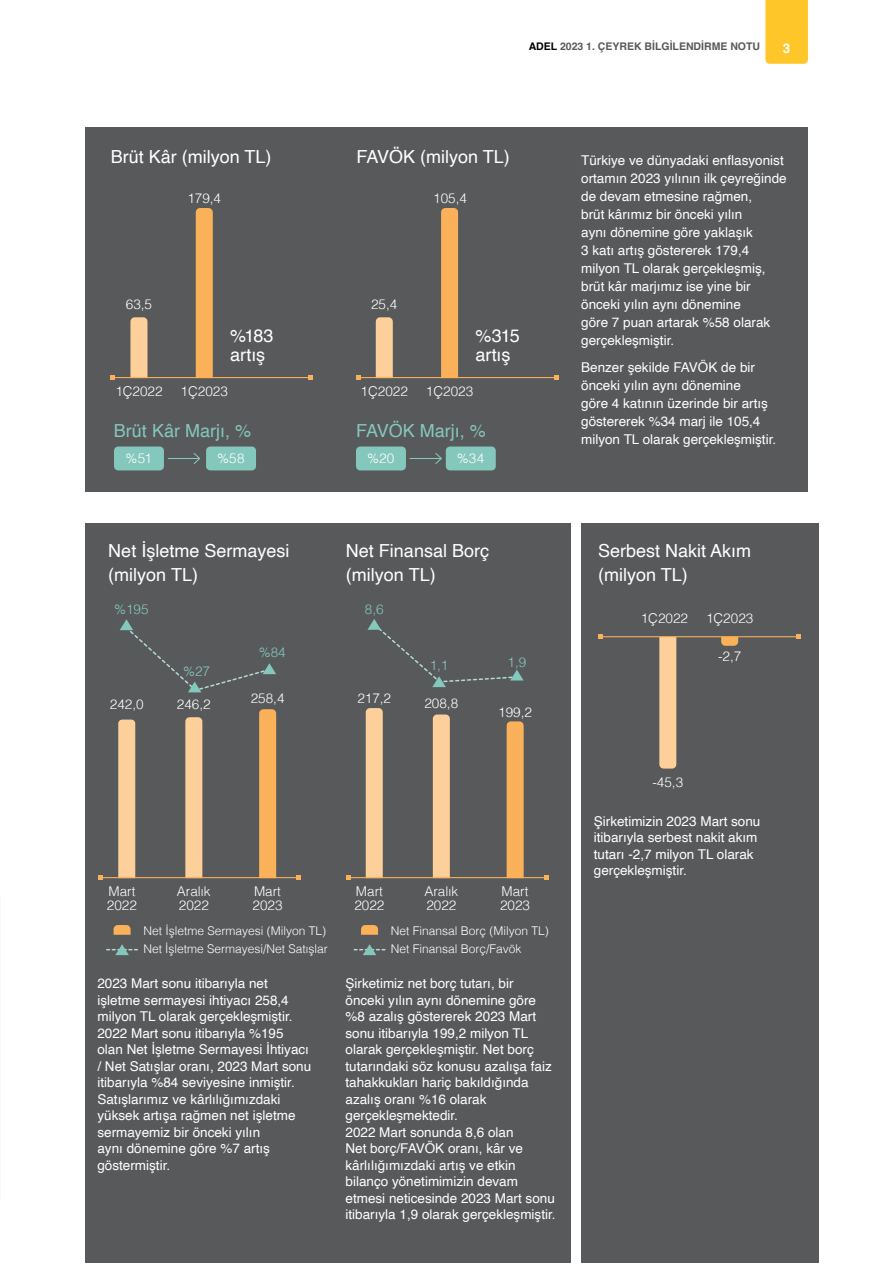
<style>
.page{position:relative;width:893px;height:1263px;background:#fff}
.page>*{position:absolute;margin:0;border:0;box-sizing:border-box;transform-origin:0 0}
.t1{font:18px/24px "Helvetica";color:#fff}
.t2{font:18px "Helvetica";color:#84c7bc}
.t3{font:13.5px/16.5px "Helvetica";color:#fff}
.t4{font:300 13.5px/13.5px "Helvetica";color:#fff}
.t5{font:300 13.5px "Helvetica";color:#84c7bc}
.t6{font:700 13.5px "Helvetica";color:#fff}
.t7{font:300 12px/18.3px "Helvetica";color:#fff}
.t8{font:700 10.5px "Helvetica";color:#58595b}
.s1{color:#000}
</style>
<div class="page">
<div style="left:765px;top:0;width:43px;height:64px;background:#ffc629"></div>
<div style="left:85px;top:128px;width:723px;height:364px;background:#58595b"></div>
<div style="left:85px;top:523px;width:485px;height:740px;background:#58595b"></div>
<div style="left:581px;top:523px;width:238px;height:740px;background:#58595b"></div>
<svg style="left:130px;top:317px;width:17px;height:60px"></svg>
<div style="left:196px;top:208px;width:17px;height:169px;background:#fbb159"></div>
<hr style="left:113px;top:377px;width:198px;height:1px;background:#fbb159">
<svg style="left:111px;top:375px;width:4px;height:5px"></svg>
<svg style="left:309px;top:375px;width:4px;height:5px"></svg>
<hr style="left:168px;top:458px;width:32px;height:1px;background:#84c7bc">
<svg style="left:193px;top:453px;width:8px;height:11px"></svg>
<div style="left:114px;top:446px;width:50px;height:24px;background:#84c7bc;border-radius:4px"></div>
<div style="left:206px;top:446px;width:50px;height:24px;background:#84c7bc;border-radius:4px"></div>
<svg style="left:376px;top:317px;width:17px;height:60px"></svg>
<div style="left:441px;top:208px;width:17px;height:169px;background:#fbb159"></div>
<hr style="left:410px;top:458px;width:31px;height:1px;background:#84c7bc">
<svg style="left:435px;top:453px;width:7px;height:11px"></svg>
<hr style="left:358px;top:377px;width:198px;height:1px;background:#fbb159">
<svg style="left:356px;top:375px;width:4px;height:5px"></svg>
<svg style="left:554px;top:375px;width:4px;height:5px"></svg>
<div style="left:356px;top:446px;width:50px;height:24px;background:#84c7bc;border-radius:4px"></div>
<div style="left:446px;top:446px;width:50px;height:24px;background:#84c7bc;border-radius:4px"></div>
<div style="left:366px;top:708px;width:17px;height:169px;background:#fdd09b"></div>
<div style="left:433px;top:714px;width:17px;height:163px;background:#fdd09b"></div>
<div style="left:507px;top:721px;width:17px;height:156px;background:#fbb159"></div>
<svg style="left:361px;top:925px;width:17px;height:10px"></svg>
<hr style="left:348px;top:877px;width:198px;height:1px;background:#fbb159">
<svg style="left:346px;top:875px;width:4px;height:5px"></svg>
<svg style="left:544px;top:875px;width:4px;height:5px"></svg>
<svg style="left:367px;top:619px;width:157px;height:68px"></svg>
<svg style="left:354px;top:944px;width:31px;height:11px"></svg>
<div style="left:118px;top:719px;width:17px;height:158px;background:#fdd09b"></div>
<div style="left:185px;top:717px;width:17px;height:160px;background:#fdd09b"></div>
<div style="left:259px;top:709px;width:17px;height:168px;background:#fbb159"></div>
<svg style="left:114px;top:925px;width:17px;height:10px"></svg>
<hr style="left:101px;top:877px;width:198px;height:1px;background:#fbb159">
<svg style="left:98px;top:875px;width:5px;height:5px"></svg>
<svg style="left:296px;top:875px;width:5px;height:5px"></svg>
<svg style="left:107px;top:944px;width:30px;height:11px"></svg>
<svg style="left:120px;top:619px;width:156px;height:73px"></svg>
<div style="left:659px;top:637px;width:17px;height:131px;background:#fdd09b"></div>
<svg style="left:721px;top:637px;width:17px;height:9px"></svg>
<hr style="left:601px;top:636px;width:198px;height:1px;background:#fbb159">
<svg style="left:599px;top:635px;width:4px;height:4px"></svg>
<svg style="left:797px;top:635px;width:4px;height:4px"></svg>
<p class="t8" style="left:529px;top:40px;width:233px"><span class="s1">ADEL</span> 2023 1. ÇEYREK BİLGİLENDİRME NOTU</p>
<p class="t6" style="left:783px;top:40px;width:9px">3</p>
<h1 class="t1" style="left:111px;top:145px;width:162px">Brüt Kâr (milyon TL)</h1>
<p class="t4" style="left:187px;top:190px;width:35px">179,4</p>
<p class="t4" style="left:126px;top:297px;width:28px">63,5</p>
<h1 class="t1" style="left:230px;top:326px;width:45px;line-height:19.5px">%183 artış</h1>
<p class="t4" style="left:115px;top:384px;width:49px">1Ç2022</p>
<p class="t4" style="left:181px;top:384px;width:49px">1Ç2023</p>
<h1 class="t2" style="left:114px;top:416px;width:139px">Brüt Kâr Marjı, %</h1>
<p class="t4" style="left:126px;top:451px;width:28px">%51</p>
<p class="t4" style="left:217px;top:451px;width:29px">%58</p>
<h1 class="t1" style="left:356px;top:145px;width:155px">FAVÖK (milyon TL)</h1>
<p class="t4" style="left:433px;top:190px;width:35px">105,4</p>
<p class="t4" style="left:371px;top:297px;width:28px">25,4</p>
<h1 class="t1" style="left:476px;top:326px;width:46px;line-height:19.5px">%315 artış</h1>
<p class="t4" style="left:361px;top:384px;width:49px">1Ç2022</p>
<p class="t4" style="left:426px;top:384px;width:49px">1Ç2023</p>
<h1 class="t2" style="left:356px;top:416px;width:131px">FAVÖK Marjı, %</h1>
<p class="t4" style="left:367px;top:451px;width:29px">%20</p>
<p class="t4" style="left:457px;top:451px;width:29px">%34</p>
<p class="t3" style="left:581px;top:152px;width:207px;line-height:18px">Türkiye ve dünyadaki enflasyonist ortamın 2023 yılının ilk çeyreğinde de devam etmesine rağmen,<br>brüt kârımız bir önceki yılın<br>aynı dönemine göre yaklaşık<br>3 katı artış göstererek 179,4 milyon TL olarak gerçekleşmiş, brüt kâr marjımız ise yine bir önceki yılın aynı dönemine<br>göre 7 puan artarak %58 olarak gerçekleşmiştir.</p>
<p class="t3" style="left:581px;top:359px;width:197px;line-height:18px">Benzer şekilde FAVÖK de bir önceki yılın aynı dönemine<br>göre 4 katının üzerinde bir artış göstererek %34 marj ile 105,4 milyon TL olarak gerçekleşmiştir.</p>
<h1 class="t1" style="left:108px;top:539px;width:183px">Net İşletme Sermayesi (milyon TL)</h1>
<h1 class="t1" style="left:346px;top:539px;width:145px">Net Finansal Borç (milyon TL)</h1>
<h1 class="t1" style="left:598px;top:539px;width:155px">Serbest Nakit Akım (milyon TL)</h1>
<p class="t5" style="left:114px;top:598px;width:36px">%195</p>
<p class="t5" style="left:365px;top:598px;width:20px">8,6</p>
<p class="t4" style="left:641px;top:610px;width:49px">1Ç2022</p>
<p class="t4" style="left:706px;top:610px;width:49px">1Ç2023</p>
<p class="t5" style="left:183px;top:660px;width:29px">%27</p>
<p class="t5" style="left:259px;top:640px;width:29px">%84</p>
<p class="t5" style="left:430px;top:653px;width:20px">1,1</p>
<p class="t5" style="left:507px;top:650px;width:20px">1,9</p>
<p class="t4" style="left:718px;top:648px;width:25px">-2,7</p>
<p class="t4" style="left:110px;top:697px;width:35px">242,0</p>
<p class="t4" style="left:177px;top:697px;width:35px">246,2</p>
<p class="t4" style="left:251px;top:690px;width:35px">258,4</p>
<p class="t4" style="left:357px;top:690px;width:35px">217,2</p>
<p class="t4" style="left:424px;top:695px;width:35px">208,8</p>
<p class="t4" style="left:498px;top:705px;width:35px">199,2</p>
<p class="t4" style="left:652px;top:774px;width:32px">-45,3</p>
<p class="t3" style="left:594px;top:813px;width:168px">Şirketimizin 2023 Mart sonu itibarıyla serbest nakit akım tutarı -2,7 milyon TL olarak gerçekleşmiştir.</p>
<p class="t4" style="left:107px;top:884px;width:32px">Mart<br>2022</p>
<p class="t4" style="left:177px;top:884px;width:35px">Aralık<br>2022</p>
<p class="t4" style="left:253px;top:884px;width:32px">Mart<br>2023</p>
<p class="t4" style="left:354px;top:884px;width:32px">Mart<br>2022</p>
<p class="t4" style="left:424px;top:884px;width:35px">Aralık<br>2022</p>
<p class="t4" style="left:500px;top:884px;width:32px">Mart<br>2023</p>
<p class="t7" style="left:143px;top:921px;width:186px">Net İşletme Sermayesi (Milyon TL)<br>Net İşletme Sermayesi/Net Satışlar</p>
<p class="t7" style="left:391px;top:921px;width:160px">Net Finansal Borç (Milyon TL)<br>Net Finansal Borç/Favök</p>
<p class="t3" style="left:97px;top:976px;width:215px">2023 Mart sonu itibarıyla net işletme sermayesi ihtiyacı 258,4 milyon TL olarak gerçekleşmiştir.<br>2022 Mart sonu itibarıyla %195 olan Net İşletme Sermayesi İhtiyacı / Net Satışlar oranı, 2023 Mart sonu itibarıyla %84 seviyesine inmiştir.<br>Satışlarımız ve kârlılığımızdaki yüksek artışa rağmen net işletme sermayemiz bir önceki yılın<br>aynı dönemine göre %7 artış göstermiştir.</p>
<p class="t3" style="left:345px;top:976px;width:212px">Şirketimiz net borç tutarı, bir önceki yılın aynı dönemine göre %8 azalış göstererek 2023 Mart sonu itibarıyla 199,2 milyon TL olarak gerçekleşmiştir. Net borç tutarındaki söz konusu azalışa faiz tahakkukları hariç bakıldığında azalış oranı %16 olarak gerçekleşmektedir.<br>2022 Mart sonunda 8,6 olan<br>Net borç/FAVÖK oranı, kâr ve kârlılığımızdaki artış ve etkin bilanço yönetimimizin devam etmesi neticesinde 2023 Mart sonu itibarıyla 1,9 olarak gerçekleşmiştir.</p>
</div>
